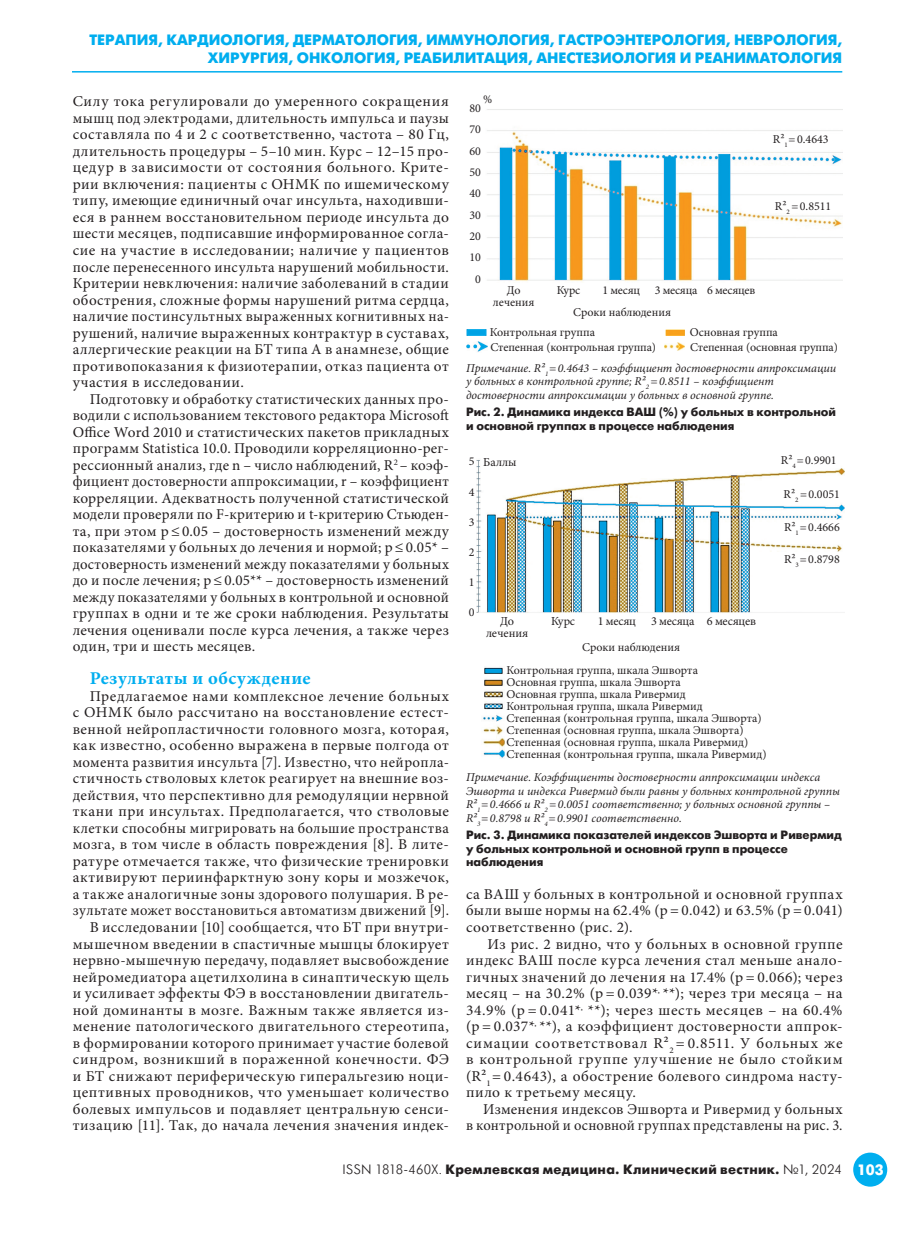
<style>
.page{position:relative;width:915px;height:1234px;background:#fff}
.page>*{position:absolute;margin:0;border:0;box-sizing:border-box;transform-origin:0 0}
.t1{font:700 18px "Minion Pro";letter-spacing:.03em;color:#00aeef}
.t2{font:15px/16.5px "Minion Pro";letter-spacing:.035em;color:#231f20;text-align:justify}
.t3{font:15px/18px "Futuris XC";color:#00aeef;text-align:right}
.t4{font:13.5px "Futuris XC";letter-spacing:.025em;color:#231f20}
.t5{font:12.3px "Minion Pro";letter-spacing:-.015em;color:#231f20}
.t6{font:12px/21.3px "Minion Pro";color:#231f20;text-align:center}
.t7{font:italic 12px/13.5px "Minion Pro";color:#231f20}
.t8{font:700 12px/13.5px "Futuris C";color:#231f20}
.t9{font:12px "Minion Pro";letter-spacing:-.02em;color:#231f20}
.s1{font-family:"Futuris C"}
.s2{font-size:15px;color:#fff}
</style>
<div class="page">
<div style="left:852px;top:1152px;width:34px;height:34px;background:#00aeef;border-radius:50%"></div>
<hr style="left:72px;top:71px;width:770px;height:2px;background:#00aeef">
<img style="left:487px;top:109px;width:355px;height:173px">
<img style="left:466px;top:329px;width:21px;height:6px">
<img style="left:665px;top:330px;width:19px;height:5px">
<img style="left:466px;top:341px;width:21px;height:11px">
<img style="left:664px;top:342px;width:20px;height:8px">
<img style="left:476px;top:460px;width:368px;height:154px">
<img style="left:483px;top:667px;width:22px;height:91px">
<p class="t3" style="left:89px;top:31px;width:754px">ТЕРАПИЯ, КАРДИОЛОГИЯ, ДЕРМАТОЛОГИЯ, ИММУНОЛОГИЯ, ГАСТРОЭНТЕРОЛОГИЯ, НЕВРОЛОГИЯ,<br>ХИРУРГИЯ, ОНКОЛОГИЯ, РЕАБИЛИТАЦИЯ, АНЕСТЕЗИОЛОГИЯ И РЕАНИМАТОЛОГИЯ</p>
<p class="t2" style="left:73px;top:93px;width:377px">Силу тока регулировали до умеренного сокращения мышц под электродами, длительность импульса и паузы составляла по 4 и 2 с соответственно, частота – 80 Гц, длительность процедуры – 5–10 мин. Курс – 12–15 про&shy;цедур в зависимости от состояния больного. Крите&shy;рии включения: пациенты с ОНМК по ишемическому типу, имеющие единичный очаг инсульта, находивши&shy;еся в раннем восстановительном периоде инсульта до шести месяцев, подписавшие информированное согла&shy;сие на участие в исследовании; наличие у пациентов после перенесенного инсульта нарушений мобильности.<br>Критерии невключения: наличие заболеваний в стадии обострения, сложные формы нарушений ритма сердца, наличие постинсультных выраженных когнитивных на&shy;рушений, наличие выраженных контрактур в суставах, аллергические реакции на БТ типа А в анамнезе, общие противопоказания к физиотерапии, отказ пациента от участия в исследовании.</p>
<p class="t2" style="left:73px;top:390px;width:377px;text-indent:17px">Подготовку и обработку статистических данных про&shy;водили с использованием текстового редактора Microsoft Office Word 2010 и статистических пакетов прикладных программ Statistica 10.0. Проводили корреляционно-рег&shy;рессионный анализ, где n – число наблюдений, R<sup>2</sup> – коэф&shy;фициент достоверности аппроксимации, r – коэффициент корреляции. Адекватность полученной статистической модели проверяли по F-критерию и t-критерию Стьюден&shy;та, при этом p ≤ 0.05 – достоверность изменений между показателями у больных до лечения и нормой; p≤ 0.05* – достоверность изменений между показателями у больных до и после лечения; p≤0.05** – достоверность изменений между показателями у больных в контрольной и основной группах в одни и те же сроки наблюдения. Результаты лечения оценивали после курса лечения, а также через один, три и шесть месяцев.</p>
<p class="t1" style="left:90px;top:665px;width:222px">Результаты и обсуждение</p>
<p class="t2" style="left:73px;top:687px;width:377px;text-align:right">Предлагаемое нами комплексное лечение больных<br>с ОНМК было рассчитано на восстановление естест&shy;венной нейропластичности головного мозга, которая, как известно, особенно выражена в первые полгода от момента развития инсульта [7]. Известно, что нейропла&shy;стичность стволовых клеток реагирует на внешние воз&shy;действия, что перспективно для ремодуляции нервной ткани при инсультах. Предполагается, что стволовые клетки способны мигрировать на большие пространства мозга, в том числе в область повреждения [8]. В лите&shy;ратуре отмечается также, что физические тренировки активируют периинфарктную зону коры и мозжечок, а также аналогичные зоны здорового полушария. В ре&shy;зультате может восстановиться автоматизм движений [9].<br>В исследовании [10] сообщается, что БТ при внутри&shy;мышечном введении в спастичные мышцы блокирует нервно-мышечную передачу, подавляет высвобождение нейромедиатора ацетилхолина в синаптическую щель и усиливает эффекты ФЭ в восстановлении двигатель&shy;ной доминанты в мозге. Важным также является из&shy;менение патологического двигательного стереотипа, в формировании которого принимает участие болевой синдром, возникший в пораженной конечности. ФЭ и БТ снижают периферическую гиперальгезию ноци&shy;цептивных проводников, что уменьшает количество болевых импульсов и подавляет центральную сенси&shy;тизацию [11]. Так, до начала лечения значения индек-</p>
<p class="t6" style="left:483px;top:89px;width:11px">%</p>
<p class="t6" style="left:469px;top:98px;width:13px">80<br>70<br>60<br>50<br>40<br>30<br>20<br>10<br>0</p>
<p class="t6" style="left:506px;top:280px;width:15px">До</p>
<p class="t6" style="left:556px;top:279px;width:25px">Курс</p>
<p class="t9" style="left:602px;top:282px;width:154px">1 месяц 3 месяца 6 месяцев</p>
<p class="t6" style="left:492px;top:292px;width:43px">лечения</p>
<p class="t6" style="left:573px;top:301px;width:99px">Сроки наблюдения</p>
<p class="t6" style="left:772px;top:128px;width:57px">R²<sub>1</sub>=0.4643</p>
<p class="t6" style="left:774px;top:196px;width:58px">R²<sub>2</sub> =0.8511</p>
<p class="t6" style="left:489px;top:321px;width:107px">Контрольная группа</p>
<p class="t6" style="left:689px;top:321px;width:90px">Основная группа</p>
<p class="t6" style="left:490px;top:336px;width:167px">Степенная (контрольная группа)</p>
<p class="t6" style="left:690px;top:336px;width:149px">Степенная (основная группа)</p>
<p class="t7" style="left:466px;top:361px;width:371px">Примечание. R²<sub>1</sub>=0.4643 – коэффициент достоверности аппроксимации у больных в контрольной группе; R²<sub>2</sub> =0.8511 – коэффициент достоверности аппроксимации у больных в основной группе.</p>
<p class="t8" style="left:466px;top:406px;width:371px">Рис. 2. Динамика индекса ВАШ (%) у больных в контрольной и основной группах в процессе наблюдения</p>
<p class="t6" style="left:468px;top:451px;width:7px">5</p>
<p class="t6" style="left:468px;top:481px;width:7px">4</p>
<p class="t6" style="left:468px;top:511px;width:7px">3</p>
<p class="t6" style="left:468px;top:541px;width:7px">2</p>
<p class="t6" style="left:468px;top:571px;width:7px">1</p>
<p class="t6" style="left:468px;top:601px;width:7px">0</p>
<p class="t5" style="left:483px;top:453px;width:35px">Баллы</p>
<p class="t6" style="left:780px;top:450px;width:57px">R²<sub>4</sub>=0.9901</p>
<p class="t6" style="left:783px;top:483px;width:58px">R²<sub>2</sub> =0.0051</p>
<p class="t6" style="left:783px;top:516px;width:57px">R²<sub>1</sub>=0.4666</p>
<p class="t6" style="left:783px;top:549px;width:57px">R²<sub>3</sub>=0.8798</p>
<p class="t5" style="left:500px;top:612px;width:15px">До</p>
<p class="t5" style="left:551px;top:612px;width:26px">Курс</p>
<p class="t5" style="left:597px;top:612px;width:160px">1 месяц 3 месяца 6 месяцев</p>
<p class="t5" style="left:486px;top:624px;width:44px">лечения</p>
<p class="t6" style="left:582px;top:636px;width:99px">Сроки наблюдения</p>
<p class="t6" style="left:506px;top:663px;width:261px;line-height:12px;text-align:left">Контрольная группа, шкала Эшворта<br>Основная группа, шкала Эшворта<br>Основная группа, шкала Ривермид<br>Контрольная группа, шкала Ривермид<br>Степенная (контрольная группа, шкала Эшворта)<br>Степенная (основная группа, шкала Эшворта)<br>Степенная (основная группа, шкала Ривермид)<br>Степенная (контрольная группа, шкала Ривермид)</p>
<p class="t7" style="left:466px;top:770px;width:375px">Примечание. Коэффициенты достоверности аппроксимации индекса Эшворта и индекса Ривермид были равны у больных контрольной группы R²<sub>1</sub>=0.4666 и R²<sub>2</sub> =0.0051 соответственно; у больных основной группы – R²<sub>3</sub>=0.8798 и R²<sub>4</sub>=0.9901 соответственно.</p>
<p class="t8" style="left:466px;top:828px;width:377px">Рис. 3. Динамика показателей индексов Эшворта и Ривермид у больных контрольной и основной групп в процессе наблюдения</p>
<p class="t2" style="left:466px;top:885px;width:378px">са ВАШ у больных в контрольной и основной группах были выше нормы на 62.4% (р = 0.042) и 63.5% (р = 0.041) соответственно (рис. 2).</p>
<p class="t2" style="left:466px;top:935px;width:378px;text-indent:22px">Из рис. 2 видно, что у больных в основной группе индекс ВАШ после курса лечения стал меньше анало&shy;гичных значений до лечения на 17.4% (р = 0.066); через месяц – на 30.2% (р = 0.039*<sup>,</sup> **); через три месяца – на 34.9% (р = 0.041*<sup>,</sup> **); через шесть месяцев – на 60.4% (р = 0.037*<sup>,</sup> **), а коэффициент достоверности аппрок&shy;симации соответствовал R²<sub>2</sub>= 0.8511. У больных же в контрольной группе улучшение не было стойким (R²<sub>1</sub>= 0.4643), а обострение болевого синдрома насту&shy;пило к третьему месяцу.</p>
<p class="t2" style="left:466px;top:1100px;width:378px;text-align:right">Изменения индексов Эшворта и Ривермид у больных<br>в контрольной и основной группах представлены на рис. 3.</p>
<p class="t4" style="left:342px;top:1161px;width:542px"><span class="s1">ISSN 1818-460X.</span> Кремлевская медицина. Клинический вестник. <span class="s1">№1, 2024</span> <span class="s2">103</span></p>
</div>
